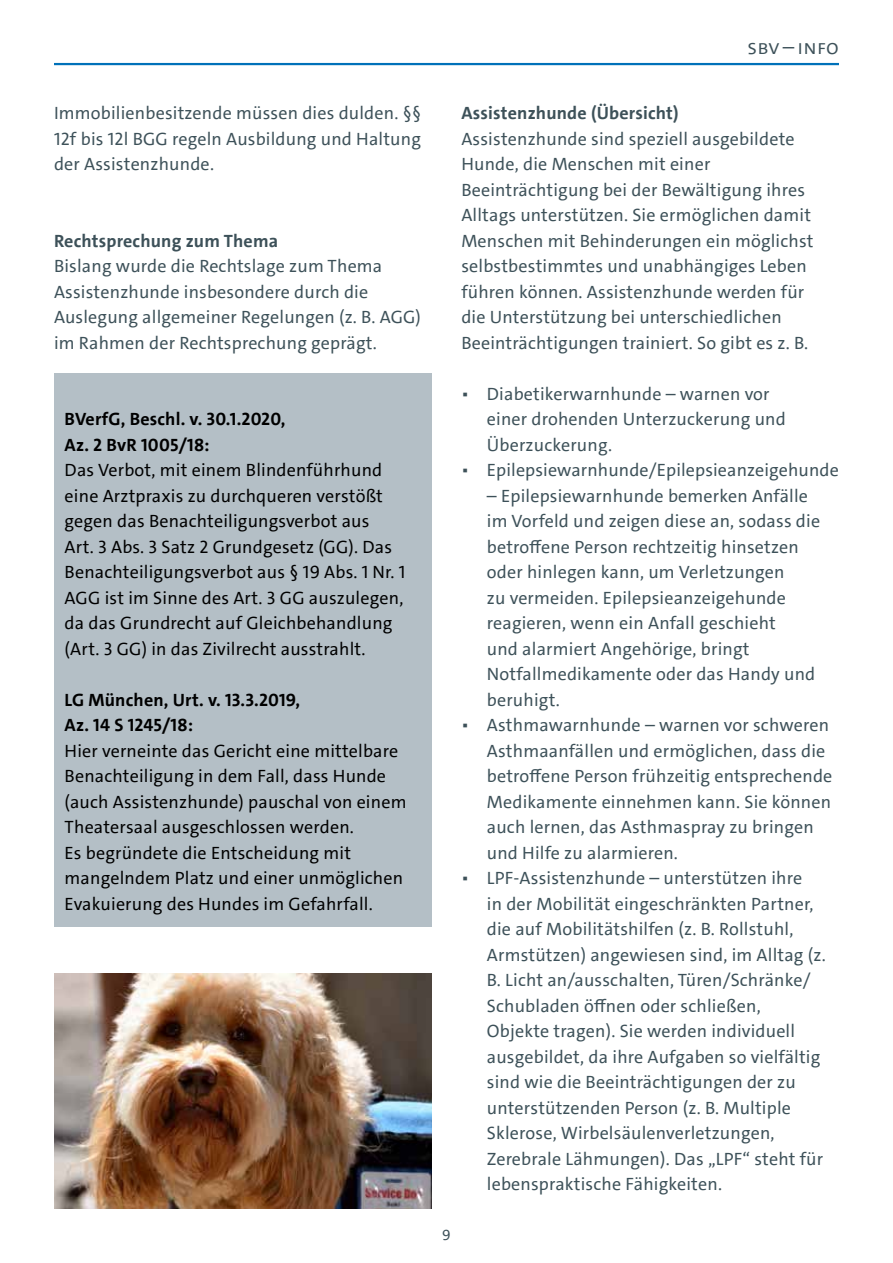
<style>
.page{position:relative;width:893px;height:1263px;background:#fff}
.page>*{position:absolute;margin:0;border:0;box-sizing:border-box;transform-origin:0 0}
.t1{font:21px "The Sans UHH Semi Light Caps";letter-spacing:.01em;color:#3d5159}
.Fließtext_12pt{font:18px/25.5px "The Sans UHH";letter-spacing:.01em;color:#3d5159}
.Infobox_Fließtext{font:18px/25.5px "The Sans UHH";letter-spacing:.01em;color:#000}
.Infobox_Fließtext_le{font:18px/25.5px "The Sans UHH";letter-spacing:.01em;color:#000}
.Infobox_Fließtext-2{font:700 18px "The Sans UHH";letter-spacing:.01em;color:#000}
.Headline_H3{font:700 18px "The Sans UHH";letter-spacing:.01em;color:#3d5159}
.t2{font:15px "The Sans UHH";color:#3d5159}
</style>
<div class="page">
<hr style="left:54px;top:63px;width:785px;height:2px;background:#0071b9">
<div style="left:54px;top:373px;width:378px;height:44px;background:#b4bfc6"></div>
<div style="left:54px;top:399px;width:378px;height:43px;background:#b4bfc6"></div>
<div style="left:54px;top:424px;width:378px;height:44px;background:#b4bfc6"></div>
<div style="left:54px;top:450px;width:378px;height:222px;background:#b4bfc6"></div>
<div style="left:54px;top:654px;width:378px;height:43px;background:#b4bfc6"></div>
<div style="left:54px;top:679px;width:378px;height:44px;background:#b4bfc6"></div>
<div style="left:54px;top:705px;width:378px;height:43px;background:#b4bfc6"></div>
<div style="left:54px;top:730px;width:378px;height:197px;background:#b4bfc6"></div>
<img style="left:54px;top:974px;width:378px;height:235px">
<p class="Fließtext_12pt" style="left:54px;top:100px;width:369px;text-align:justify">Immobilienbesitzende müssen dies dulden. §§ 12f bis 12l BGG regeln Ausbildung und Haltung der Assistenzhunde.</p>
<h3 class="Headline_H3" style="left:54px;top:229px;width:226px">Rechtsprechung zum Thema</h3>
<p class="Fließtext_12pt" style="left:54px;top:253px;width:369px">Bislang wurde die Rechtslage zum Thema Assistenzhunde insbesondere durch die Auslegung allgemeiner Regelungen (z. B. AGG) im Rahmen der Rechtsprechung geprägt.</p>
<p class="Infobox_Fließtext-2" style="left:65px;top:407px;width:222px">BVerfG, Beschl. v. 30.1.2020,</p>
<p class="Infobox_Fließtext-2" style="left:65px;top:433px;width:147px">Az. 2 BvR 1005/18:</p>
<p class="Infobox_Fließtext" style="left:65px;top:457px;width:342px">Das Verbot, mit einem Blindenführhund eine Arztpraxis zu durchqueren verstößt gegen das Benachteiligungsverbot aus<br>Art. 3 Abs. 3 Satz 2 Grundgesetz (GG). Das Benachteiligungsverbot aus § 19 Abs. 1 Nr. 1<br>AGG ist im Sinne des Art. 3 GG auszulegen, da das Grundrecht auf Gleichbehandlung (Art. 3 GG) in das Zivilrecht ausstrahlt.</p>
<p class="Infobox_Fließtext-2" style="left:65px;top:688px;width:237px">LG München, Urt. v. 13.3.2019,</p>
<p class="Infobox_Fließtext-2" style="left:65px;top:714px;width:130px">Az. 14 S 1245/18:</p>
<p class="Infobox_Fließtext_le" style="left:65px;top:738px;width:343px">Hier verneinte das Gericht eine mittelbare Benachteiligung in dem Fall, dass Hunde (auch Assistenzhunde) pauschal von einem Theatersaal ausgeschlossen werden.<br>Es begründete die Entscheidung mit mangelndem Platz und einer unmöglichen Evakuierung des Hundes im Gefahrfall.</p>
<p class="t1" style="left:747px;top:34px;width:93px">SBV – INFO</p>
<h3 class="Headline_H3" style="left:461px;top:101px;width:219px">Assistenzhunde (Übersicht)</h3>
<p class="Fließtext_12pt" style="left:461px;top:126px;width:354px">Assistenzhunde sind speziell ausgebildete Hunde, die Menschen mit einer Beeinträchtigung bei der Bewältigung ihres Alltags unterstützen. Sie ermöglichen damit Menschen mit Behinderungen ein möglichst selbstbestimmtes und unabhängiges Leben führen können. Assistenzhunde werden für die Unterstützung bei unterschiedlichen Beeinträchtigungen trainiert. So gibt es z. B.</p>
<p class="Fließtext_12pt" style="left:487px;top:381px;width:300px;text-indent:-26px">▪ Diabetikerwarnhunde – warnen vor einer drohenden Unterzuckerung und<br>Überzuckerung.</p>
<p class="Fließtext_12pt" style="left:461px;top:457px;width:379px">▪ Epilepsiewarnhunde/Epilepsieanzeigehunde</p>
<p class="Fließtext_12pt" style="left:487px;top:483px;width:335px">– Epilepsiewarnhunde bemerken Anfälle im Vorfeld und zeigen diese an, sodass die betroffene Person rechtzeitig hinsetzen oder hinlegen kann, um Verletzungen<br>zu vermeiden. Epilepsieanzeigehunde reagieren, wenn ein Anfall geschieht<br>und alarmiert Angehörige, bringt Notfallmedikamente oder das Handy und beruhigt.</p>
<p class="Fließtext_12pt" style="left:487px;top:712px;width:347px;text-indent:-26px">▪ Asthmawarnhunde – warnen vor schweren Asthmaanfällen und ermöglichen, dass die betroffene Person frühzeitig entsprechende Medikamente einnehmen kann. Sie können auch lernen, das Asthmaspray zu bringen und Hilfe zu alarmieren.</p>
<p class="Fließtext_12pt" style="left:487px;top:865px;width:340px;text-indent:-26px">▪ LPF-Assistenzhunde – unterstützen ihre<br>in der Mobilität eingeschränkten Partner, die auf Mobilitätshilfen (z. B. Rollstuhl, Armstützen) angewiesen sind, im Alltag (z.<br>B. Licht an/ausschalten, Türen/Schränke/ Schubladen öffnen oder schließen, Objekte tragen). Sie werden individuell ausgebildet, da ihre Aufgaben so vielfältig sind wie die Beeinträchtigungen der zu unterstützenden Person (z. B. Multiple Sklerose, Wirbelsäulenverletzungen, Zerebrale Lähmungen). Das „LPF“ steht für lebenspraktische Fähigkeiten.</p>
<p class="t2" style="left:442px;top:1225px;width:10px">9</p>
</div>
